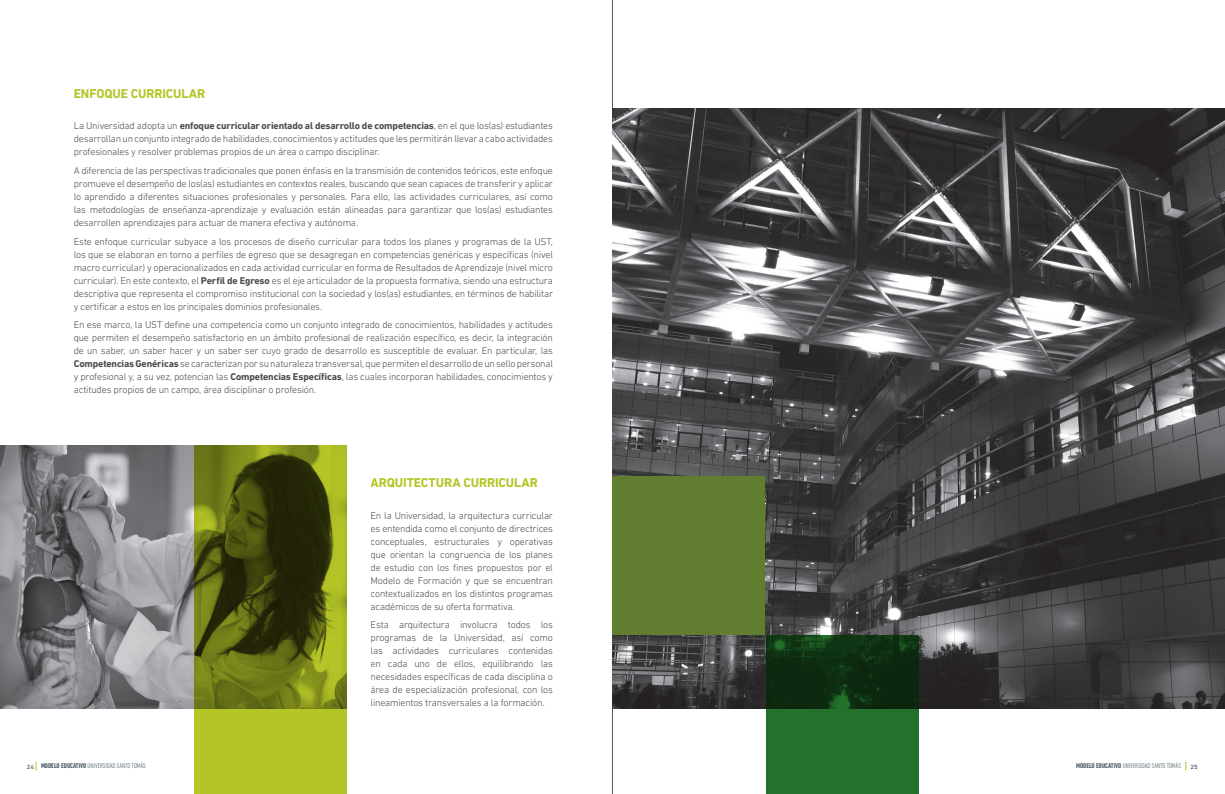
<style>
.page{position:relative;width:1225px;height:794px;background:#fff}
.page>*{position:absolute;margin:0;border:0;box-sizing:border-box;transform-origin:0 0}
.Texto_Normal{font:700 13px "DIN Next LT Pro";letter-spacing:-.01em;color:#b5c527}
.Texto_Normal-2{font:300 10px/13px "DIN Next LT Pro";letter-spacing:-.02em;color:#4b4c4d;text-align:justify}
.t1{font:300 condensed 7px "DIN Next LT Pro";color:#4c5c65}
.s1{font-weight:700}
.s2{font-weight:400;font-stretch:normal;font-size:8px}
</style>
<div class="page">
<hr style="left:612px;top:0;width:1px;height:794px;background:#4c5c65">
<img style="left:612px;top:108px;width:613px;height:601px">
<div style="left:612px;top:476px;width:153px;height:159px;background:#617d2f"></div>
<img style="left:0;top:445px;width:194px;height:264px">
<svg style="left:194px;top:445px;width:153px;height:349px;background:#707a18"></svg>
<svg style="left:766px;top:635px;width:152px;height:159px;background:#19521e"></svg>
<p class="Texto_Normal" style="left:74px;top:86px;width:133px">ENFOQUE CURRICULAR</p>
<p class="Texto_Normal-2" style="left:74px;top:119px;width:481px">La Universidad adopta un <span class="s1">enfoque curricular orientado al desarrollo de competencias</span>, en el que los(as) estudiantes desarrollan un conjunto integrado de habilidades, conocimientos y actitudes que les permitirán llevar a cabo actividades profesionales y resolver problemas propios de un área o campo disciplinar.</p>
<p class="Texto_Normal-2" style="left:74px;top:164px;width:481px">A diferencia de las perspectivas tradicionales que ponen énfasis en la transmisión de contenidos teóricos, este enfoque promueve el desempeño de los(as) estudiantes en contextos reales, buscando que sean capaces de transferir y aplicar lo aprendido a diferentes situaciones profesionales y personales. Para ello, las actividades curriculares, así como las metodologías de enseñanza-aprendizaje y evaluación están alineadas para garantizar que los(as) estudiantes desarrollen aprendizajes para actuar de manera efectiva y autónoma.</p>
<p class="Texto_Normal-2" style="left:74px;top:235px;width:481px">Este enfoque curricular subyace a los procesos de diseño curricular para todos los planes y programas de la UST, los que se elaboran en torno a perfiles de egreso que se desagregan en competencias genéricas y específicas (nivel macro curricular) y operacionalizados en cada actividad curricular en forma de Resultados de Aprendizaje (nivel micro curricular). En este contexto, el <span class="s1">Perfil de Egreso</span> es el eje articulador de la propuesta formativa, siendo una estructura descriptiva que representa el compromiso institucional con la sociedad y los(as) estudiantes, en términos de habilitar y certificar a estos en los principales dominios profesionales.</p>
<p class="Texto_Normal-2" style="left:74px;top:318px;width:481px">En ese marco, la UST define una competencia como un conjunto integrado de conocimientos, habilidades y actitudes que permiten el desempeño satisfactorio en un ámbito profesional de realización específico, es decir, la integración de un saber, un saber hacer y un saber ser cuyo grado de desarrollo es susceptible de evaluar. En particular, las <span class="s1">Competencias Genéricas</span> se caracterizan por su naturaleza transversal, que permiten el desarrollo de un sello personal y profesional y, a su vez, potencian las <span class="s1">Competencias Específicas</span>, las cuales incorporan habilidades, conocimientos y actitudes propios de un campo, área disciplinar o profesión.</p>
<p class="Texto_Normal" style="left:370px;top:475px;width:169px">ARQUITECTURA CURRICULAR</p>
<p class="Texto_Normal-2" style="left:370px;top:508px;width:184px">En la Universidad, la arquitectura curricular es entendida como el conjunto de directrices conceptuales, estructurales y operativas que orientan la congruencia de los planes de estudio con los fines propuestos por el Modelo de Formación y que se encuentran contextualizados en los distintos programas académicos de su oferta formativa.</p>
<p class="Texto_Normal-2" style="left:370px;top:618px;width:184px">Esta arquitectura involucra todos los programas de la Universidad, así como las actividades curriculares contenidas en cada uno de ellos, equilibrando las necesidades específicas de cada disciplina o área de especialización profesional, con los lineamientos transversales a la formación.</p>
<p class="t1" style="left:27px;top:762px;width:121px"><span class="s2">24</span> <span class="s1">MODELO EDUCATIVO</span> UNIVERSIDAD SANTO TOMÁS</p>
<p class="t1" style="left:1076px;top:762px;width:123px"><span class="s1">MODELO EDUCATIVO</span> UNIVERSIDAD SANTO TOMÁS <span class="s2">25</span></p>
</div>
